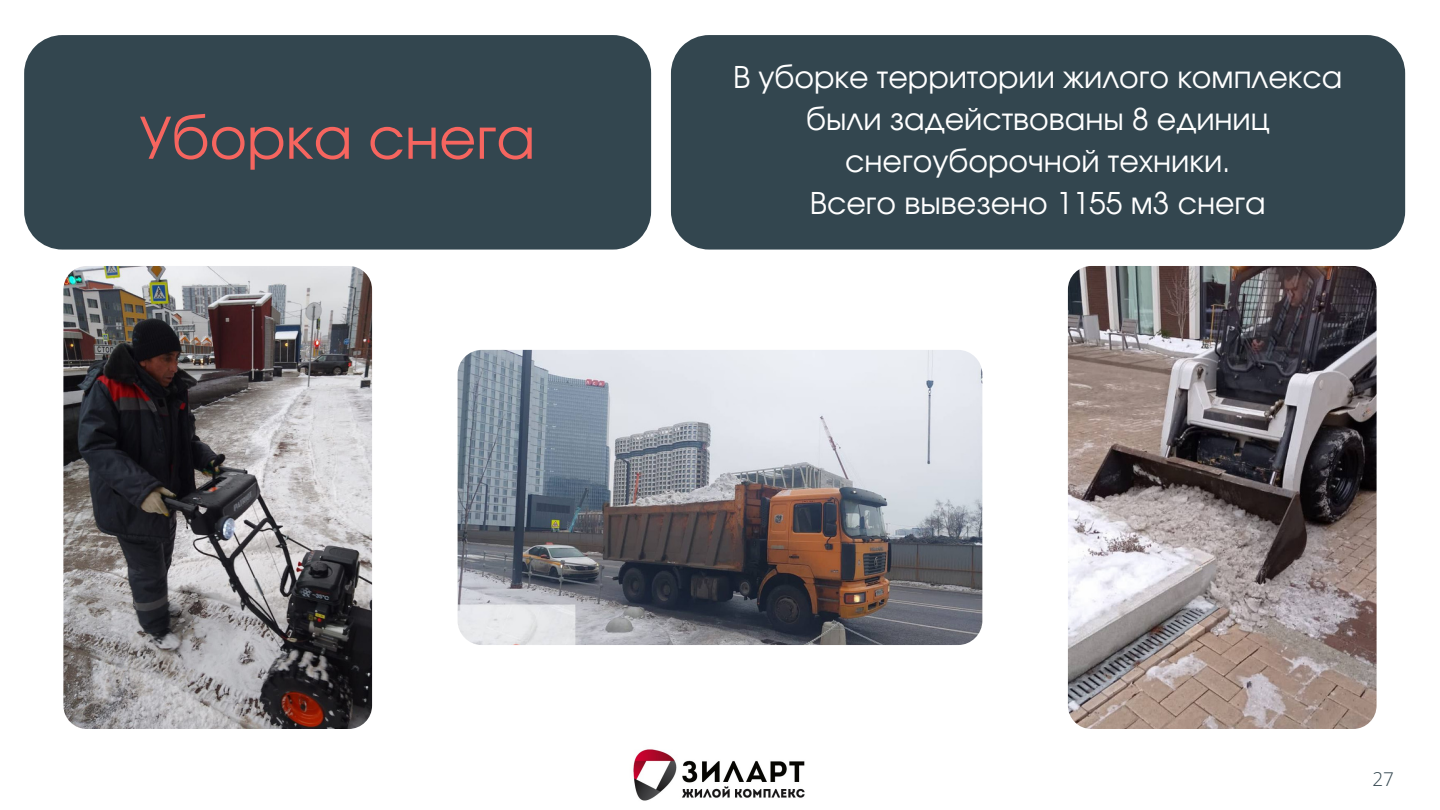
<style>
.page{position:relative;width:1440px;height:810px;background:#fff}
.page>*{position:absolute;margin:0;border:0;box-sizing:border-box;transform-origin:0 0}
.t1{font:57px "Evolventa";color:#f6655f}
.t2{font:30px/42px "Evolventa";color:#fff;text-align:center}
.t3{font:300 19px "Open Sans";color:#33464f}
</style>
<div class="page">
<div style="left:671px;top:35px;width:734px;height:215px;background:#33464f"></div>
<div style="left:24px;top:35px;width:627px;height:215px;background:#33464f"></div>
<img style="left:633px;top:749px;width:172px;height:52px">
<img style="left:63px;top:266px;width:309px;height:463px;border-radius:23px">
<img style="left:1068px;top:266px;width:309px;height:463px;border-radius:23px">
<img style="left:458px;top:350px;width:524px;height:295px;border-radius:24px">
<h1 class="t1" style="left:140px;top:113px;width:397px">Уборка снега</h1>
<p class="t2" style="left:733px;top:58px;width:611px">В уборке территории жилого комплекса были задействованы 8 единиц снегоуборочной техники.<br>Всего вывезено 1155 м3 снега</p>
<p class="t3" style="left:1372px;top:765px;width:23px">27</p>
</div>
